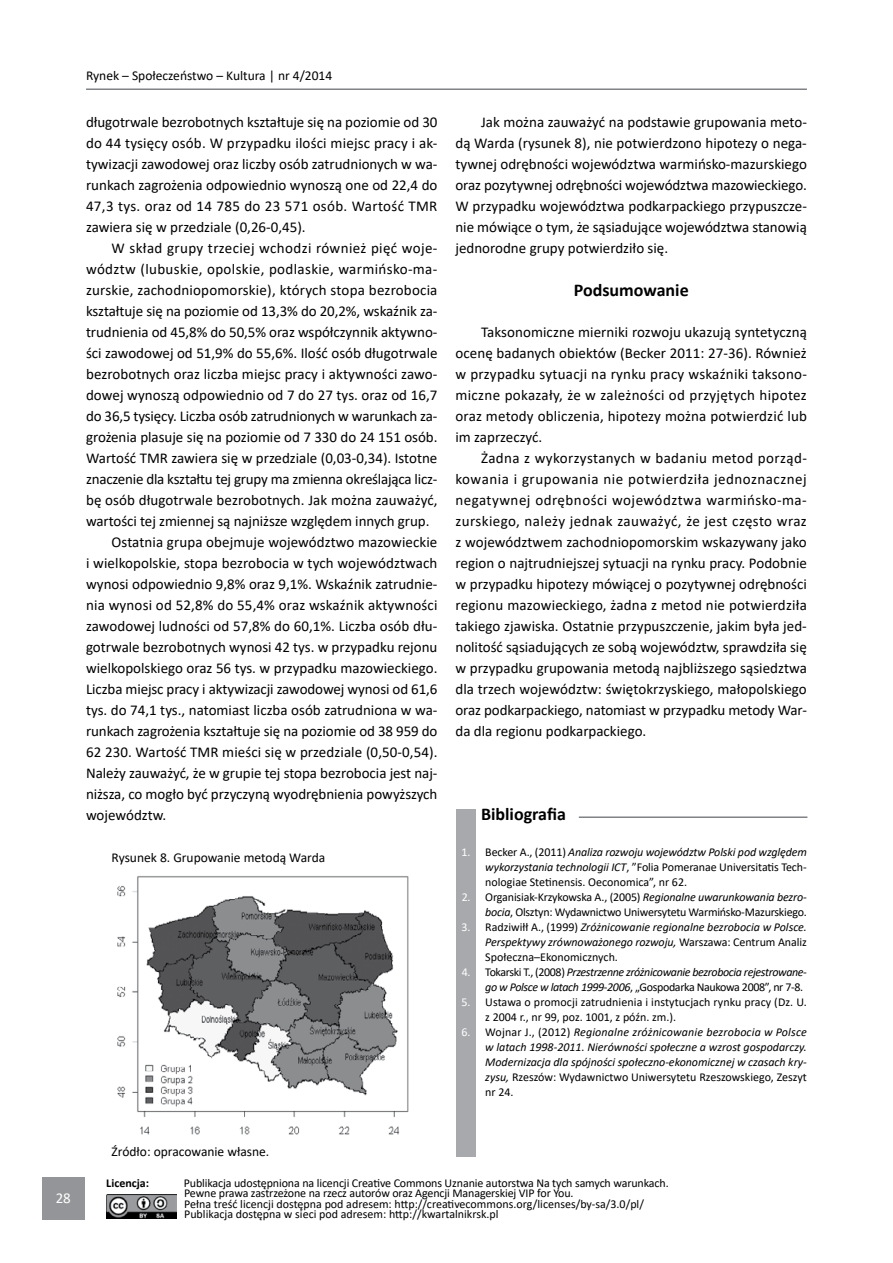
<style>
.page{position:relative;width:893px;height:1263px;background:#fff}
.page>*{position:absolute;margin:0;border:0;box-sizing:border-box;transform-origin:0 0}
.t1{font:700 18px "Calibri";color:#000}
.t2{font:15px/21px "Calibri";color:#000;text-align:justify}
.t3{font:15px "Calibri";letter-spacing:.025em;color:#000}
.t4{font:15px "Calibri";color:#fff}
.t5{font:13.5px "Calibri";color:#000}
.t6{font:12px/15px "Calibri";letter-spacing:-.01em;color:#000}
.t7{font:italic 12px/15px "Calibri";letter-spacing:-.005em;color:#000;text-align:justify}
.t8{font:italic 12px/15px "Calibri";letter-spacing:-.03em;color:#000}
.t9{font:700 12px "Calibri";color:#000}
.s1{color:#fff}
.s2{font-style:italic}
.s3{font-style:normal;color:#fff}
.s4{font-style:normal}
</style>
<div class="page">
<div style="left:42px;top:1178px;width:43px;height:42px;background:#939598"></div>
<hr style="left:86px;top:88px;width:721px;height:2px;background:#808285">
<div style="left:456px;top:809px;width:19px;height:348px;background:#a7a9ac"></div>
<img style="left:117px;top:876px;width:292px;height:259px">
<hr style="left:579px;top:816px;width:228px;height:2px;background:#808285">
<img style="left:106px;top:1194px;width:70px;height:25px">
<p class="t5" style="left:86px;top:67px;width:248px">Rynek – Społeczeństwo – Kultura | nr 4/2014</p>
<p class="t2" style="left:86px;top:111px;width:353px">długotrwale bezrobotnych kształtuje się na poziomie od 30 do 44 tysięcy osób. W przypadku ilości miejsc pracy i ak&shy;tywizacji zawodowej oraz liczby osób zatrudnionych w wa&shy;runkach zagrożenia odpowiednio wynoszą one od 22,4 do 47,3 tys. oraz od 14 785 do 23 571 osób. Wartość TMR zawiera się w przedziale (0,26-0,45).</p>
<p class="t3" style="left:112px;top:238px;width:327px">W skład grupy trzeciej wchodzi również pięć woje-</p>
<p class="t3" style="left:86px;top:259px;width:353px">wództw (lubuskie, opolskie, podlaskie, warmińsko-ma-</p>
<p class="t2" style="left:86px;top:279px;width:353px">zurskie, zachodniopomorskie), których stopa bezrobocia</p>
<p class="t2" style="left:86px;top:300px;width:353px">kształtuje się na poziomie od 13,3% do 20,2%, wskaźnik za-</p>
<p class="t2" style="left:86px;top:321px;width:353px">trudnienia od 45,8% do 50,5% oraz współczynnik aktywno-</p>
<p class="t2" style="left:86px;top:342px;width:353px">ści zawodowej od 51,9% do 55,6%. Ilość osób długotrwale</p>
<p class="t2" style="left:86px;top:363px;width:353px">bezrobotnych oraz liczba miejsc pracy i aktywności zawo-</p>
<p class="t2" style="left:86px;top:384px;width:353px">dowej wynoszą odpowiednio od 7 do 27 tys. oraz od 16,7</p>
<p class="t2" style="left:86px;top:405px;width:353px">do 36,5 tysięcy. Liczba osób zatrudnionych w warunkach za-</p>
<p class="t2" style="left:86px;top:426px;width:353px">grożenia plasuje się na poziomie od 7 330 do 24 151 osób.</p>
<p class="t2" style="left:86px;top:447px;width:353px">Wartość TMR zawiera się w przedziale (0,03-0,34). Istotne</p>
<p class="t2" style="left:86px;top:468px;width:353px">znaczenie dla kształtu tej grupy ma zmienna określająca licz-</p>
<p class="t2" style="left:86px;top:489px;width:353px">bę osób długotrwale bezrobotnych. Jak można zauważyć,</p>
<p class="t2" style="left:86px;top:510px;width:345px">wartości tej zmiennej są najniższe względem innych grup.</p>
<p class="t2" style="left:112px;top:531px;width:327px">Ostatnia grupa obejmuje województwo mazowieckie</p>
<p class="t2" style="left:86px;top:552px;width:353px">i wielkopolskie, stopa bezrobocia w tych województwach</p>
<p class="t2" style="left:86px;top:573px;width:353px">wynosi odpowiednio 9,8% oraz 9,1%. Wskaźnik zatrudnie-</p>
<p class="t2" style="left:86px;top:594px;width:353px">nia wynosi od 52,8% do 55,4% oraz wskaźnik aktywności</p>
<p class="t2" style="left:86px;top:615px;width:353px">zawodowej ludności od 57,8% do 60,1%. Liczba osób dłu-</p>
<p class="t2" style="left:86px;top:636px;width:353px">gotrwale bezrobotnych wynosi 42 tys. w przypadku rejonu</p>
<p class="t2" style="left:86px;top:657px;width:353px">wielkopolskiego oraz 56 tys. w przypadku mazowieckiego.</p>
<p class="t2" style="left:86px;top:678px;width:353px">Liczba miejsc pracy i aktywizacji zawodowej wynosi od 61,6</p>
<p class="t2" style="left:86px;top:699px;width:353px">tys. do 74,1 tys., natomiast liczba osób zatrudniona w wa-</p>
<p class="t2" style="left:86px;top:720px;width:353px">runkach zagrożenia kształtuje się na poziomie od 38 959 do</p>
<p class="t2" style="left:86px;top:741px;width:353px">62 230. Wartość TMR mieści się w przedziale (0,50-0,54).</p>
<p class="t2" style="left:86px;top:762px;width:353px">Należy zauważyć, że w grupie tej stopa bezrobocia jest naj-</p>
<p class="t2" style="left:86px;top:783px;width:353px">niższa, co mogło być przyczyną wyodrębnienia powyższych</p>
<p class="t2" style="left:86px;top:804px;width:82px">województw.</p>
<p class="t5" style="left:112px;top:848px;width:215px">Rysunek 8. Grupowanie metodą Warda</p>
<p class="t2" style="left:455px;top:111px;width:353px;text-indent:26px">Jak można zauważyć na podstawie grupowania meto&shy;dą Warda (rysunek 8), nie potwierdzono hipotezy o nega&shy;tywnej odrębności województwa warmińsko-mazurskiego oraz pozytywnej odrębności województwa mazowieckiego.<br>W przypadku województwa podkarpackiego przypuszcze&shy;nie mówiące o tym, że sąsiadujące województwa stanowią jednorodne grupy potwierdziło się.</p>
<p class="t1" style="left:574px;top:277px;width:117px">Podsumowanie</p>
<p class="t2" style="left:455px;top:321px;width:353px;text-indent:26px">Taksonomiczne mierniki rozwoju ukazują syntetyczną ocenę badanych obiektów (Becker 2011: 27-36). Również w przypadku sytuacji na rynku pracy wskaźniki taksono&shy;miczne pokazały, że w zależności od przyjętych hipotez oraz metody obliczenia, hipotezy można potwierdzić lub im zaprzeczyć.</p>
<p class="t2" style="left:455px;top:447px;width:353px;text-indent:26px">Żadna z wykorzystanych w badaniu metod porząd&shy;kowania i grupowania nie potwierdziła jednoznacznej negatywnej odrębności województwa warmińsko-ma&shy;zurskiego, należy jednak zauważyć, że jest często wraz z województwem zachodniopomorskim wskazywany jako region o najtrudniejszej sytuacji na rynku pracy. Podobnie w przypadku hipotezy mówiącej o pozytywnej odrębności regionu mazowieckiego, żadna z metod nie potwierdziła takiego zjawiska. Ostatnie przypuszczenie, jakim była jed&shy;nolitość sąsiadujących ze sobą województw, sprawdziła się w przypadku grupowania metodą najbliższego sąsiedztwa dla trzech województw: świętokrzyskiego, małopolskiego oraz podkarpackiego, natomiast w przypadku metody War&shy;da dla regionu podkarpackiego.</p>
<p class="t1" style="left:481px;top:802px;width:86px">Bibliografia</p>
<p class="t6" style="left:485px;top:845px;width:323px;text-align:justify;text-indent:-24px"><span class="s1">1.</span> Becker A., (2011) <span class="s2">Analiza rozwoju województw Polski pod względem wykorzystania technologii ICT</span>, ”Folia Pomeranae Universitatis Tech&shy;nologiae Stetinensis. Oeconomica”, nr 62.</p>
<p class="t6" style="left:462px;top:890px;width:347px;text-align:right"><span class="s1">2.</span> Organisiak-Krzykowska A., (2005) <span class="s2">Regionalne uwarunkowania bezro&shy;bocia</span>, Olsztyn: Wydawnictwo Uniwersytetu Warmińsko-Mazurskiego.</p>
<p class="t7" style="left:485px;top:919px;width:323px;text-indent:-24px"><span class="s3">3.</span> <span class="s4">Radziwiłł A., (1999)</span> Zróżnicowanie regionalne bezrobocia w Polsce.<br>Perspektywy zrównoważonego rozwoju, <span class="s4">Warszawa: Centrum Analiz Społeczna–Ekonomicznych.</span></p>
<p class="t8" style="left:485px;top:964px;width:323px;text-indent:-23px"><span class="s3">4.</span> <span class="s4">Tokarski T., (2008)</span> Przestrzenne zróżnicowanie bezrobocia rejestrowane&shy;go w Polsce w latach 1999-2006<span class="s4">, „Gospodarka Naukowa 2008”, nr 7-8.</span></p>
<p class="t6" style="left:485px;top:995px;width:323px;text-indent:-24px"><span class="s1">5.</span> Ustawa o promocji zatrudnienia i instytucjach rynku pracy (Dz. U. z 2004 r., nr 99, poz. 1001, z późn. zm.).</p>
<p class="t7" style="left:485px;top:1024px;width:323px;text-indent:-24px"><span class="s3">6.</span> <span class="s4">Wojnar J., (2012)</span> Regionalne zróżnicowanie bezrobocia w Polsce w latach 1998-2011. Nierówności społeczne a wzrost gospodarczy.<br>Modernizacja dla spójności społeczno-ekonomicznej w czasach kry&shy;zysu, <span class="s4">Rzeszów: Wydawnictwo Uniwersytetu Rzeszowskiego, Zeszyt nr 24.</span></p>
<p class="t4" style="left:56px;top:1188px;width:17px">28</p>
<p class="t5" style="left:112px;top:1142px;width:159px">Źródło: opracowanie własne.</p>
<p class="t9" style="left:106px;top:1174px;width:44px">Licencja:</p>
<p class="t6" style="left:184px;top:1177px;width:486px;line-height:10.5px">Publikacja udostępniona na licencji Creative Commons Uznanie autorstwa Na tych samych warunkach.<br>Pewne prawa zastrzeżone na rzecz autorów oraz Agencji Managerskiej VIP for You.<br>Pełna treść licencji dostępna pod adresem: http://creativecommons.org/licenses/by-sa/3.0/pl/ Publikacja dostępna w sieci pod adresem: http://kwartalnikrsk.pl</p>
</div>
